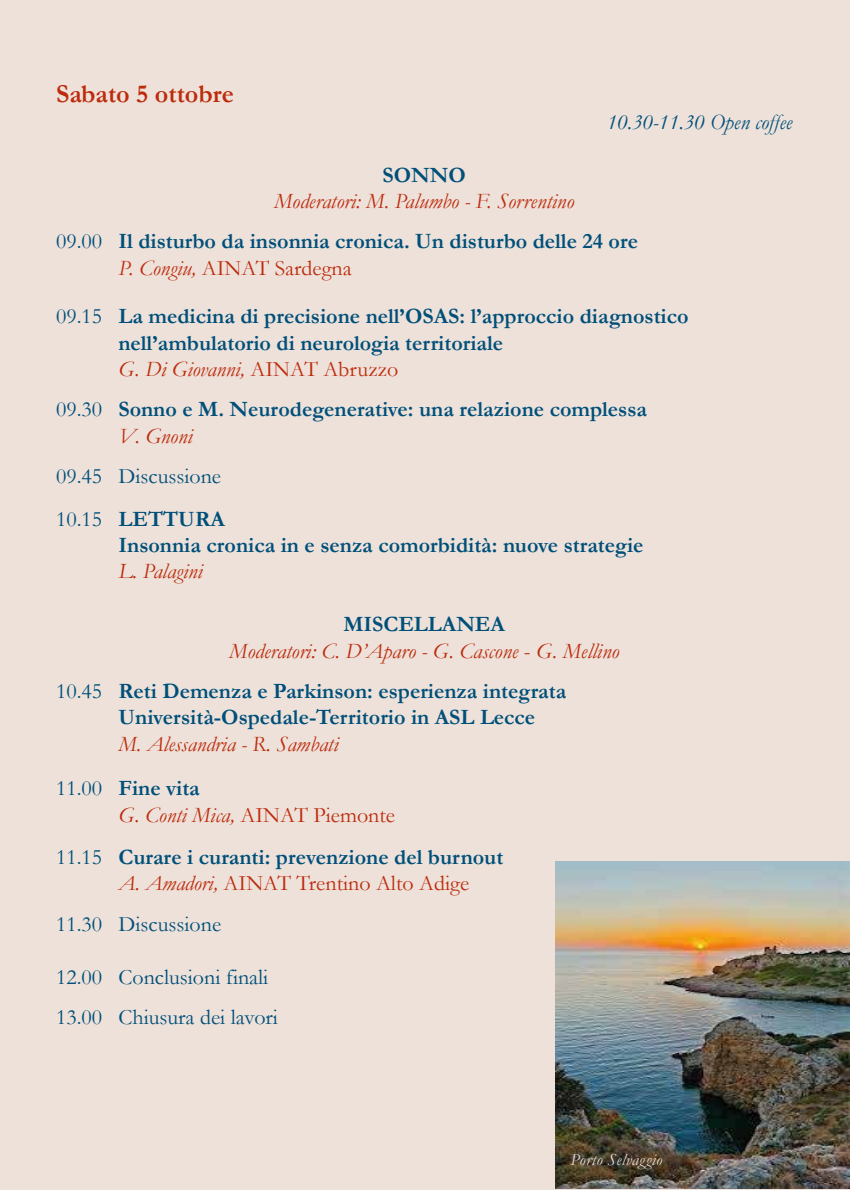
<style>
.page{position:relative;width:850px;height:1190px;background:#fff}
.page>*{position:absolute;margin:0;border:0;box-sizing:border-box;transform-origin:0 0}
.t1{font:700 26px "Garamond";color:#bd2b0b}
.t2{font:700 22px/26.4px "Garamond";color:#004f79}
.t3{font:italic 22px/26.4px "Garamond";color:#bd2b0b;text-align:center}
.t4{font:22px/42.4px "Garamond";color:#004f79}
.t5{font:22px/40.4px "Garamond";color:#bd2b0b}
.t6{font:italic 22px "Garamond";color:#004f79}
.t7{font:italic 17px "Garamond";letter-spacing:.025em;color:#ede0da}
.s1{font-weight:400;font-style:italic;color:#bd2b0b}
.s2{font-weight:400}
.s3{font-weight:400;color:#bd2b0b}
.s4{font-weight:700}
.s5{font-weight:700;font-style:normal;color:#004f79}
.s6{font-style:normal}
.s7{font-style:normal;color:#004f79}
.s8{font-style:italic}
.s9{color:#004f79}
</style>
<div class="page">
<img style="left:555px;top:862px;width:295px;height:327px">
<p class="t1" style="left:56px;top:76px;width:179px">Sabato 5 ottobre</p>
<p class="t6" style="left:607px;top:107px;width:187px">10.30-11.30 Open coffee</p>
<p class="t2" style="left:383px;top:161px;width:85px">SONNO</p>
<p class="t2" style="left:56px;top:181px;width:584px;line-height:40.4px;text-indent:218px"><span class="s1">Moderatori: M. Palumbo - F. Sorrentino<br></span><span class="s2">09.00</span> Il disturbo da insonnia cronica. Un disturbo delle 24 ore</p>
<p class="t2" style="left:56px;top:244px;width:634px;line-height:48.4px;text-indent:62px"><span class="s1">P. Congiu,</span> <span class="s3">AINAT Sardegna<br></span><span class="s2">09.15</span> La medicina di precisione nell’OSAS: l’approccio diagnostico</p>
<p class="t2" style="left:118px;top:329px;width:386px">nell’ambulatorio di neurologia territoriale<br><span class="s1">G. Di Giovanni,</span> <span class="s3">AINAT Abruzzo</span></p>
<p class="t2" style="left:118px;top:396px;width:530px;text-indent:-62px"><span class="s2">09.30</span> Sonno e M. Neurodegenerative: una relazione complessa<br><span class="s1">V. Gnoni</span></p>
<p class="t4" style="left:56px;top:454px;width:170px">09.45 Discussione<br>10.15 <span class="s4">LETTURA</span></p>
<p class="t2" style="left:118px;top:532px;width:527px">Insonnia cronica in e senza comorbidità: nuove strategie</p>
<p class="t3" style="left:118px;top:558px;width:86px">L. Palagini</p>
<p class="t3" style="left:229px;top:610px;width:391px"><span class="s5">MISCELLANEA<br></span>Moderatori: C. D’Aparo - G. Cascone <span class="s6">-</span> G. Mellino</p>
<p class="t2" style="left:118px;top:678px;width:449px;text-indent:-62px"><span class="s2">10.45</span> Reti Demenza e Parkinson: esperienza integrata<br>Università-Ospedale-Territorio in ASL Lecce</p>
<p class="t3" style="left:56px;top:721px;width:284px;line-height:44.4px;text-align:left;text-indent:62px">M. Alessandria - R. Sambati<br><span class="s7">11.00</span> <span class="s5">Fine vita</span></p>
<p class="t2" style="left:56px;top:793px;width:449px;line-height:42.4px;text-indent:62px"><span class="s1">G. Conti Mica,</span> <span class="s3">AINAT Piemonte<br></span><span class="s2">11.15</span> Curare i curanti: prevenzione del burnout</p>
<p class="t5" style="left:56px;top:863px;width:415px;text-indent:62px"><span class="s8">A. Amadori,</span> AINAT Trentino Alto Adige<br><span class="s9">11.30 Discussione</span></p>
<p class="t4" style="left:56px;top:956px;width:223px;line-height:40.4px">12.00 Conclusioni finali<br>13.00 Chiusura dei lavori</p>
<p class="t7" style="left:570px;top:1148px;width:93px">Porto Selvaggio</p>
</div>
